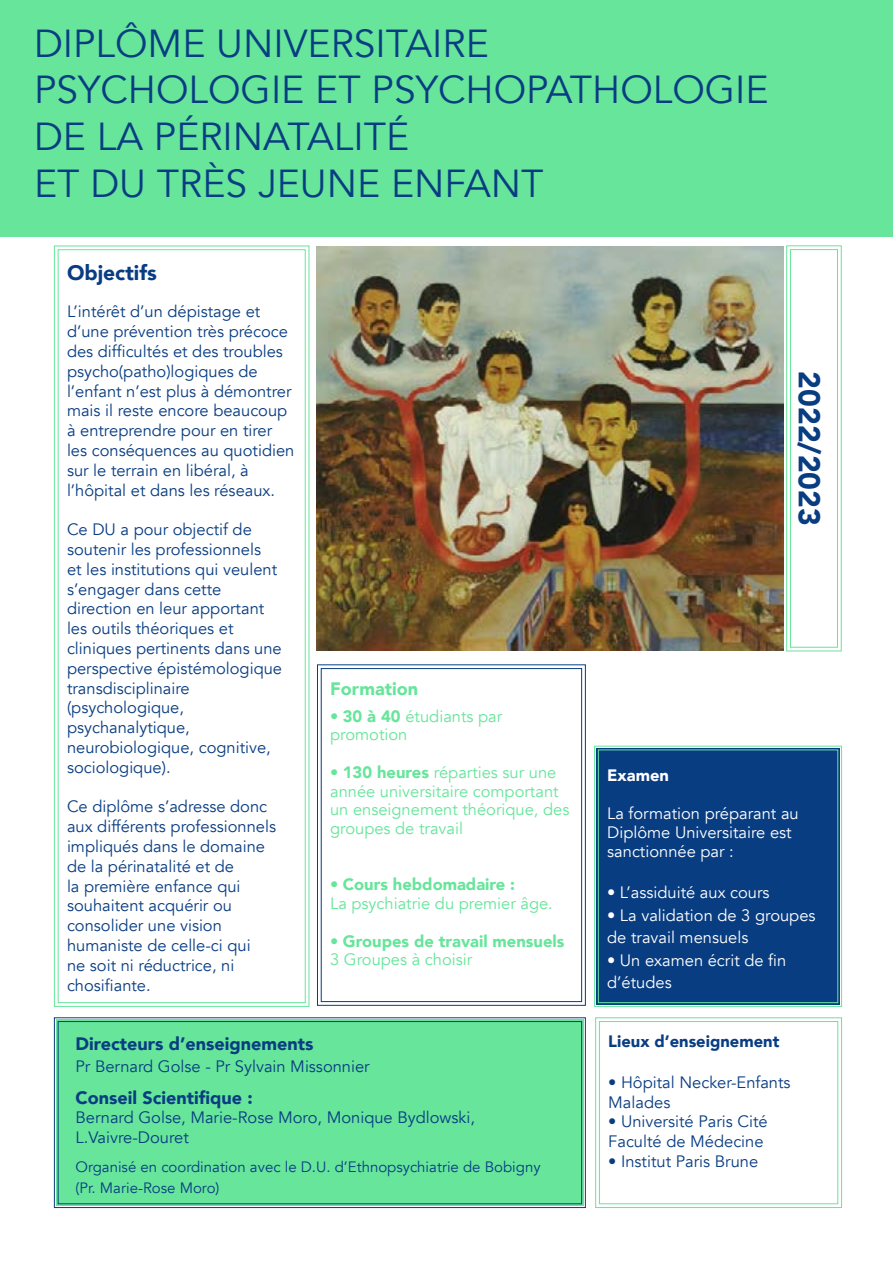
<style>
.page{position:relative;width:893px;height:1263px;background:#fff}
.page>*{position:absolute;margin:0;border:0;box-sizing:border-box;transform-origin:0 0}
.t1{font:39px/46.8px "Avenir";color:#093d82}
.t2{font:900 30px "Avenir";color:#093d82}
.t3{font:900 21px "Avenir";color:#093d82}
.t4{font:900 18px "Avenir";color:#093d82}
.t5{font:900 18px "Avenir";color:#66e59b}
.t6{font:16.5px/19.8px "Avenir";color:#093d82}
.t7{font:16.5px/18.8px "Avenir";color:#66e59b}
.t8{font:16.5px/18.8px "Avenir";color:#fff}
.t9{font:900 16.5px "Avenir";color:#66e59b}
.t10{font:900 16.5px "Avenir";color:#093d82}
.t11{font:900 16.5px "Avenir";color:#fff}
.t12{font:15px/21.6px "Avenir";color:#093d82}
.s1{font-weight:900}
</style>
<div class="page">
<div style="left:0;top:0;width:893px;height:236px;background:#66e59b"></div>
<svg style="left:786px;top:245px;width:56px;height:407px"></svg>
<div style="left:790px;top:249px;width:48px;height:399px;border:1px solid #66e59b"></div>
<div style="left:54px;top:1017px;width:532px;height:191px;background:#66e59b"></div>
<div style="left:58px;top:1021px;width:524px;height:183px;border:1px solid #093d82"></div>
<svg style="left:595px;top:1017px;width:247px;height:191px"></svg>
<div style="left:599px;top:1021px;width:239px;height:183px;border:1px solid #66e59b"></div>
<svg style="left:317px;top:664px;width:269px;height:342px"></svg>
<div style="left:321px;top:668px;width:261px;height:334px;border:1px solid #093d82"></div>
<div style="left:594px;top:745px;width:248px;height:262px;background:#093d82"></div>
<div style="left:598px;top:749px;width:240px;height:254px;border:1px solid #66e59b"></div>
<svg style="left:54px;top:245px;width:256px;height:762px"></svg>
<div style="left:58px;top:249px;width:248px;height:754px;border:1px solid #66e59b"></div>
<img style="left:317px;top:247px;width:466px;height:404px">
<h1 class="t1" style="left:34px;top:20px;width:736px">DIPLÔME UNIVERSITAIRE<br>PSYCHOLOGIE ET PSYCHOPATHOLOGIE<br>DE LA PÉRINATALITÉ<br>ET DU TRÈS JEUNE ENFANT</h1>
<p class="t3" style="left:67px;top:254px;width:91px">Objectifs</p>
<p class="t6" style="left:67px;top:302px;width:229px">L’intérêt d’un dépistage et d’une prévention très précoce des difficultés et des troubles psycho(patho)logiques de l’enfant n’est plus à démontrer mais il reste encore beaucoup à entreprendre pour en tirer les conséquences au quotidien sur le terrain en libéral, à l’hôpital et dans les réseaux.</p>
<p class="t6" style="left:67px;top:520px;width:217px">Ce DU a pour objectif de soutenir les professionnels<br>et les institutions qui veulent s’engager dans cette direction en leur apportant les outils théoriques et cliniques pertinents dans une perspective épistémologique transdisciplinaire (psychologique, psychanalytique, neurobiologique, cognitive, sociologique).</p>
<p class="t6" style="left:67px;top:797px;width:211px">Ce diplôme s’adresse donc aux différents professionnels impliqués dans le domaine de la périnatalité et de<br>la première enfance qui souhaitent acquérir ou consolider une vision humaniste de celle-ci qui<br>ne soit ni réductrice, ni chosifiante.</p>
<p class="t5" style="left:330px;top:674px;width:89px">Formation</p>
<p class="t7" style="left:330px;top:707px;width:174px"><span class="s1">• 30 à 40</span> étudiants par promotion</p>
<p class="t7" style="left:330px;top:763px;width:241px"><span class="s1">• 130 heures</span> réparties sur une année universitaire comportant un enseignement théorique, des groupes de travail</p>
<p class="t9" style="left:330px;top:870px;width:187px">• Cours hebdomadaire :</p>
<p class="t7" style="left:330px;top:894px;width:224px">La psychiatrie du premier âge.</p>
<p class="t9" style="left:330px;top:927px;width:236px">• Groupes de travail mensuels</p>
<p class="t7" style="left:330px;top:951px;width:144px">3 Groupes à choisir</p>
<p class="t4" style="left:76px;top:1028px;width:239px">Directeurs d’enseignements</p>
<p class="t6" style="left:76px;top:1056px;width:296px">Pr Bernard Golse - Pr Sylvain Missonnier</p>
<p class="t4" style="left:76px;top:1082px;width:179px">Conseil Scientifique :</p>
<p class="t6" style="left:76px;top:1108px;width:401px">Bernard Golse, Marie-Rose Moro, Monique Bydlowski,<br>L.Vaivre-Douret</p>
<p class="t12" style="left:76px;top:1156px;width:467px">Organisé en coordination avec le D.U. d’Ethnopsychiatrie de Bobigny (Pr. Marie-Rose Moro)</p>
<h2 class="t2" style="left:835px;top:371px;width:156px;rotate:90deg">2022/2023</h2>
<p class="t11" style="left:607px;top:761px;width:63px">Examen</p>
<p class="t8" style="left:607px;top:805px;width:193px">La formation préparant au<br>Diplôme Universitaire est sanctionnée par :</p>
<p class="t8" style="left:607px;top:883px;width:164px">• L’assiduité aux cours</p>
<p class="t8" style="left:607px;top:904px;width:210px;line-height:22.5px">• La validation de 3 groupes de travail mensuels</p>
<p class="t8" style="left:607px;top:949px;width:181px;line-height:22.5px">• Un examen écrit de fin d’études</p>
<p class="t10" style="left:608px;top:1027px;width:173px">Lieux d’enseignement</p>
<p class="t6" style="left:608px;top:1072px;width:184px">• Hôpital Necker-Enfants<br>Malades</p>
<p class="t6" style="left:608px;top:1112px;width:161px">• Université Paris Cité<br>Faculté de Médecine</p>
<p class="t6" style="left:608px;top:1152px;width:151px">• Institut Paris Brune</p>
</div>
